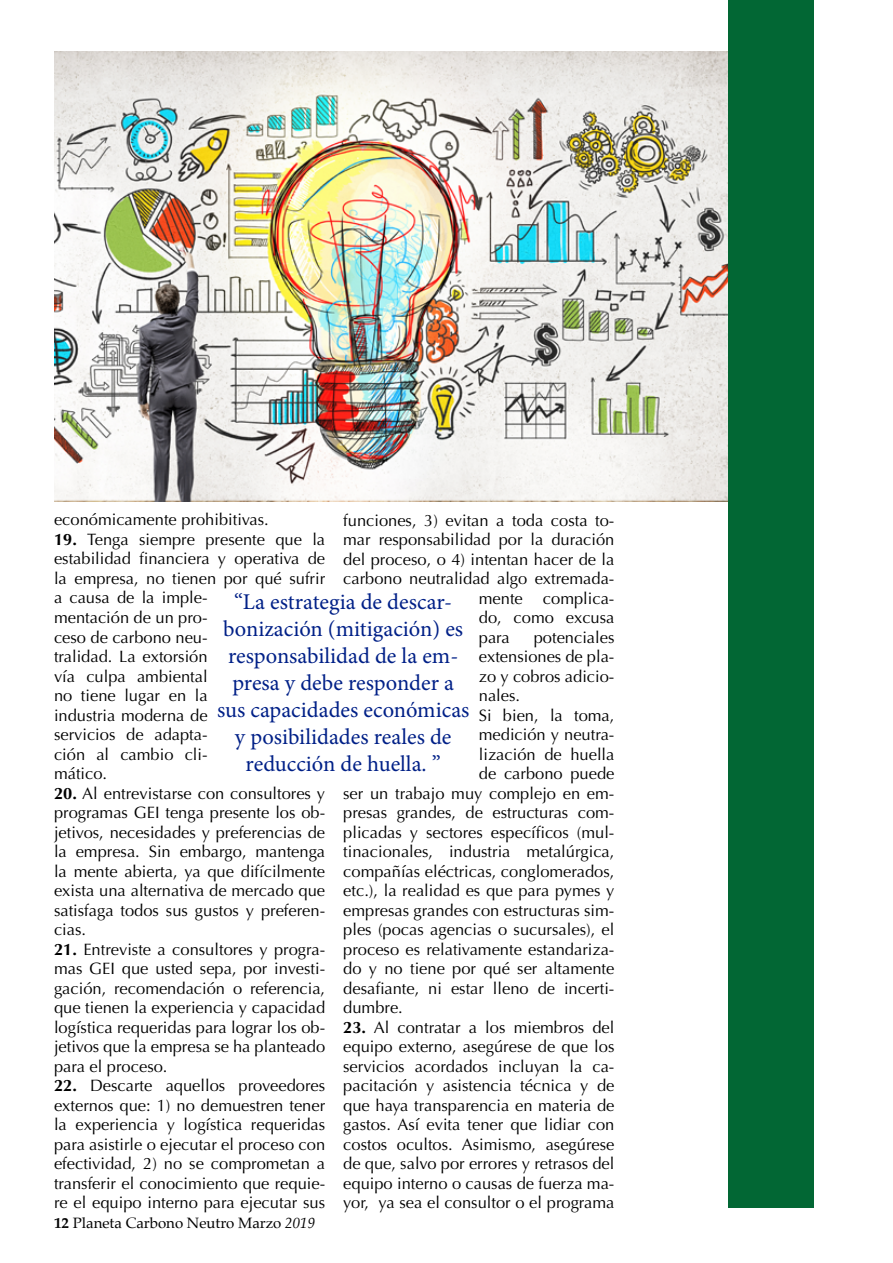
<style>
.page{position:relative;width:893px;height:1263px;background:#fff}
.page>*{position:absolute;margin:0;border:0;box-sizing:border-box;transform-origin:0 0}
.t1{font:22.5px/27px "Minion Pro";color:#002087;text-align:center}
.t2{font:16.5px/19.5px "Optima";color:#000;text-align:justify}
.t3{font:15px "Palatino";color:#000}
.s1{font-weight:700}
.s2{font-style:italic}
</style>
<div class="page">
<div style="left:728px;top:1px;width:86px;height:1207px;background:#026734"></div>
<img style="left:54px;top:52px;width:674px;height:450px">
<p class="t2" style="left:54px;top:510px;width:216px">económicamente prohibitivas.</p>
<p class="t2" style="left:54px;top:530px;width:273px;text-align:left"><span class="s1">19.</span> Tenga siempre presente que la estabilidad financiera y operativa de la empresa, no tienen por qué sufrir a causa de la imple-<br>mentación de un pro-<br>ceso de carbono neu-<br>tralidad. La extorsión<br>vía culpa ambiental<br>no tiene lugar en la<br>industria moderna de<br>servicios de adapta-<br>ción al cambio cli-<br>mático.</p>
<p class="t2" style="left:54px;top:783px;width:273px"><span class="s1">20.</span> Al entrevistarse con consultores y programas GEI tenga presente los ob&shy;jetivos, necesidades y preferencias de la empresa. Sin embargo, mantenga la mente abierta, ya que difícilmente exista una alternativa de mercado que satisfaga todos sus gustos y preferen&shy;cias.</p>
<p class="t2" style="left:54px;top:939px;width:273px"><span class="s1">21.</span> Entreviste a consultores y progra&shy;mas GEI que usted sepa, por investi&shy;gación, recomendación o referencia, que tienen la experiencia y capacidad logística requeridas para lograr los ob&shy;jetivos que la empresa se ha planteado para el proceso.</p>
<p class="t2" style="left:54px;top:1076px;width:273px"><span class="s1">22.</span> Descarte aquellos proveedores externos que: 1) no demuestren tener la experiencia y logística requeridas para asistirle o ejecutar el proceso con efectividad, 2) no se comprometan a transferir el conocimiento que requie&shy;re el equipo interno para ejecutar sus</p>
<p class="t2" style="left:343px;top:510px;width:273px">funciones, 3) evitan a toda costa to-</p>
<p class="t2" style="left:343px;top:530px;width:273px">mar responsabilidad por la duración</p>
<p class="t2" style="left:343px;top:549px;width:273px">del proceso, o 4) intentan hacer de la</p>
<p class="t2" style="left:343px;top:569px;width:273px">carbono neutralidad algo extremada-</p>
<p class="t2" style="left:479px;top:588px;width:137px">mente complica-</p>
<p class="t2" style="left:479px;top:608px;width:137px">do, como excusa</p>
<p class="t2" style="left:479px;top:627px;width:32px">para</p>
<p class="t2" style="left:534px;top:627px;width:82px">potenciales</p>
<p class="t2" style="left:479px;top:647px;width:137px">extensiones de pla-</p>
<p class="t2" style="left:479px;top:666px;width:137px">zo y cobros adicio-</p>
<p class="t2" style="left:479px;top:686px;width:43px">nales.</p>
<p class="t2" style="left:479px;top:705px;width:137px">Si bien, la toma,</p>
<p class="t2" style="left:479px;top:725px;width:137px">medición y neutra-</p>
<p class="t2" style="left:479px;top:744px;width:137px">lización de huella</p>
<p class="t2" style="left:479px;top:764px;width:137px">de carbono puede</p>
<p class="t2" style="left:343px;top:783px;width:273px">ser un trabajo muy complejo en em-</p>
<p class="t2" style="left:343px;top:803px;width:273px">presas grandes, de estructuras com-</p>
<p class="t2" style="left:343px;top:822px;width:273px">plicadas y sectores específicos (mul-</p>
<p class="t2" style="left:343px;top:842px;width:273px">tinacionales, industria metalúrgica,</p>
<p class="t2" style="left:343px;top:861px;width:273px">compañías eléctricas, conglomerados,</p>
<p class="t2" style="left:343px;top:881px;width:273px">etc.), la realidad es que para pymes y</p>
<p class="t2" style="left:343px;top:900px;width:273px">empresas grandes con estructuras sim-</p>
<p class="t2" style="left:343px;top:920px;width:273px">ples (pocas agencias o sucursales), el</p>
<p class="t2" style="left:343px;top:939px;width:273px">proceso es relativamente estandariza-</p>
<p class="t2" style="left:343px;top:959px;width:273px">do y no tiene por qué ser altamente</p>
<p class="t2" style="left:343px;top:978px;width:273px">desafiante, ni estar lleno de incerti-</p>
<p class="t2" style="left:343px;top:998px;width:61px">dumbre.</p>
<p class="t2" style="left:343px;top:1017px;width:273px"><span class="s1">23.</span> Al contratar a los miembros del equipo externo, asegúrese de que los servicios acordados incluyan la ca&shy;pacitación y asistencia técnica y de que haya transparencia en materia de gastos. Así evita tener que lidiar con costos ocultos. Asimismo, asegúrese de que, salvo por errores y retrasos del equipo interno o causas de fuerza ma&shy;yor, ya sea el consultor o el programa</p>
<h1 class="t1" style="left:217px;top:589px;width:254px">“La estrategia de descar&shy;bonización (mitigación) es responsabilidad de la em&shy;presa y debe responder a sus capacidades económicas y posibilidades reales de reducción de huella. ”</h1>
<p class="t3" style="left:54px;top:1210px;width:263px"><span class="s1">12</span> Planeta Carbono Neutro Marzo <span class="s2">2019</span></p>
</div>
